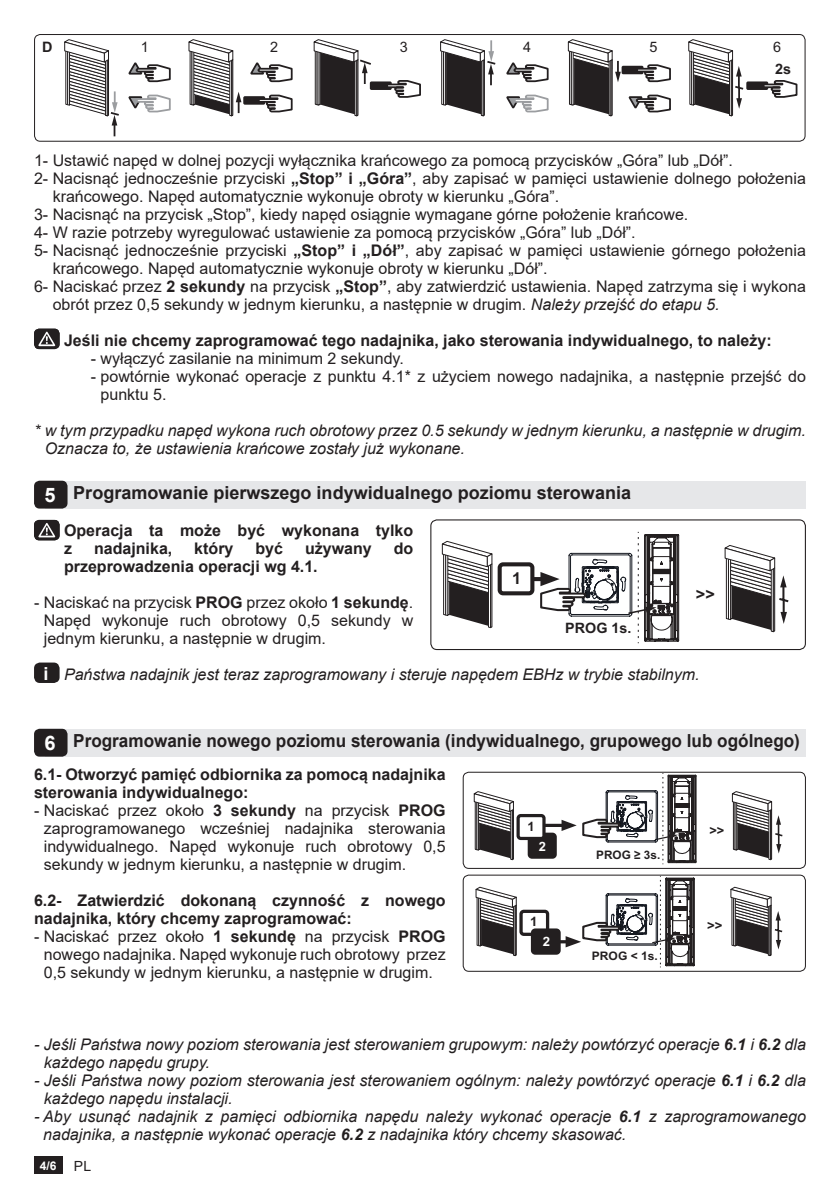
<style>
.page{position:relative;width:840px;height:1191px;background:#fff}
.page>*{position:absolute;margin:0;border:0;box-sizing:border-box;transform-origin:0 0}
.t1{font:700 18px "Arial";color:#231f20;scale:.95 1}
.t2{font:700 18px "Arial";color:#231f20}
.t3{font:700 16.2px "Arial";color:#231f20}
.t4{font:16px/18px "Arial";color:#231f20;text-align:justify}
.t5{font:italic 16px/18px "Arial";color:#231f20}
.t6{font:700 16px/18px "Arial";color:#231f20}
.t7{font:700 14.4px "Arial";color:#231f20}
.t8{font:14.4px "Arial";color:#231f20}
.t9{font:700 13px "Arial";color:#231f20}
.t10{font:700 13px "Arial";color:#fff}
.t11{font:700 12.8px "Arial";color:#231f20}
.t12{font:700 12.8px "Arial";color:#fff}
.t13{font:700 12px "Arial";color:#fff}
.t14{font:700 11.8px "Arial";color:#231f20}
.s1{font-weight:700}
.s2{font-style:italic}
.s3{font-size:20px;color:#fff}
.s4{font-weight:700;font-style:normal;font-size:18px;color:#fff}
.s5{font-weight:400;font-size:14px;color:#231f20}
</style>
<div class="page">
<div style="left:34px;top:1157px;width:28px;height:17px;background:#231f20"></div>
<svg style="left:688px;top:39px;width:56px;height:78px"></svg>
<svg style="left:64px;top:39px;width:55px;height:97px"></svg>
<div style="left:746px;top:82px;width:20px;height:7px;background:#231f20"></div>
<div style="left:745px;top:81px;width:22px;height:9px;border:2px solid #231f20"></div>
<svg style="left:761px;top:80px;width:36px;height:18px"></svg>
<svg style="left:128px;top:62px;width:43px;height:21px"></svg>
<svg style="left:128px;top:94px;width:43px;height:19px"></svg>
<svg style="left:188px;top:39px;width:483px;height:78px"></svg>
<div style="left:34px;top:34px;width:771px;height:108px;border:1px solid #231f20;border-radius:6px"></div>
<svg style="left:34px;top:329px;width:26px;height:20px"></svg>
<div style="left:45px;top:481px;width:760px;height:27px;background:#e6e7e9"></div>
<div style="left:34px;top:481px;width:33px;height:27px;background:#231f20;border-radius:6px"></div>
<svg style="left:34px;top:520px;width:26px;height:20px"></svg>
<div style="left:34px;top:662px;width:26px;height:21px;background:#231f20;border-radius:6px"></div>
<div style="left:45px;top:729px;width:760px;height:27px;background:#e6e7e9"></div>
<div style="left:34px;top:729px;width:33px;height:27px;background:#231f20;border-radius:6px"></div>
<hr style="left:523px;top:577px;width:25px;height:4px;background:#231f20">
<svg style="left:441px;top:541px;width:52px;height:87px"></svg>
<svg style="left:724px;top:545px;width:64px;height:87px"></svg>
<div style="left:499px;top:564px;width:33px;height:29px;background:#fff;border-radius:3px"></div>
<div style="left:497px;top:562px;width:37px;height:33px;border:4px solid #231f20;border-radius:3px"></div>
<svg style="left:539px;top:532px;width:139px;height:111px"></svg>
<div style="left:430px;top:519px;width:375px;height:131px;border:1px solid #231f20;border-radius:6px"></div>
<div style="left:519px;top:909px;width:30px;height:27px;border:3px solid #231f20;border-radius:3px"></div>
<svg style="left:475px;top:886px;width:42px;height:69px"></svg>
<svg style="left:730px;top:886px;width:53px;height:69px"></svg>
<hr style="left:551px;top:940px;width:21px;height:3px;background:#231f20">
<div style="left:532px;top:930px;width:26px;height:23px;background:#231f20;border-radius:3px"></div>
<div style="left:530px;top:928px;width:30px;height:26px;border:3px solid #231f20;border-radius:3px"></div>
<div style="left:462px;top:874px;width:343px;height:97px;border:1px solid #231f20;border-radius:6px"></div>
<div style="left:529px;top:834px;width:26px;height:23px;background:#231f20;border-radius:3px"></div>
<div style="left:527px;top:832px;width:29px;height:26px;border:3px solid #231f20;border-radius:3px"></div>
<svg style="left:545px;top:823px;width:16px;height:4px"></svg>
<div style="left:518px;top:815px;width:25px;height:23px;background:#fff;border-radius:3px"></div>
<div style="left:516px;top:814px;width:29px;height:26px;border:3px solid #231f20;border-radius:3px"></div>
<div style="left:510px;top:809px;width:2px;height:51px;border:1px solid #231f20"></div>
<div style="left:512px;top:809px;width:1px;height:51px;border:1px solid #231f20"></div>
<svg style="left:473px;top:791px;width:41px;height:68px"></svg>
<div style="left:769px;top:809px;width:2px;height:51px;border:1px solid #231f20"></div>
<svg style="left:731px;top:791px;width:52px;height:68px"></svg>
<svg style="left:561px;top:773px;width:134px;height:91px"></svg>
<div style="left:462px;top:771px;width:343px;height:98px;border:1px solid #231f20;border-radius:6px"></div>
<svg style="left:565px;top:876px;width:129px;height:91px"></svg>
<p class="t7" style="left:42px;top:37px;width:12px">D</p>
<p class="t8" style="left:141px;top:37px;width:10px">1</p>
<p class="t8" style="left:270px;top:37px;width:10px">2</p>
<p class="t8" style="left:399px;top:37px;width:10px">3</p>
<p class="t8" style="left:523px;top:37px;width:10px">4</p>
<p class="t8" style="left:649px;top:37px;width:10px">5</p>
<p class="t8" style="left:772px;top:37px;width:10px">6</p>
<p class="t7" style="left:774px;top:59px;width:18px">2s</p>
<p class="t4" style="left:34px;top:151px;width:699px">1- Ustawić napęd w dolnej pozycji wyłącznika krańcowego za pomocą przycisków „Góra” lub „Dół”.</p>
<p class="t4" style="left:34px;top:169px;width:773px">2- Nacisnąć jednocześnie przyciski <span class="s1">„Stop” i „Góra”</span>, aby zapisać w pamięci ustawienie dolnego położenia</p>
<p class="t4" style="left:53px;top:187px;width:507px">krańcowego. Napęd automatycznie wykonuje obroty w kierunku „Góra”.</p>
<p class="t4" style="left:34px;top:205px;width:655px">3- Nacisnąć na przycisk „Stop”, kiedy napęd osiągnie wymagane górne położenie krańcowe.</p>
<p class="t4" style="left:34px;top:223px;width:603px">4- W razie potrzeby wyregulować ustawienie za pomocą przycisków „Góra” lub „Dół”.</p>
<p class="t4" style="left:34px;top:241px;width:772px">5- Nacisnąć jednocześnie przyciski <span class="s1">„Stop” i „Dół”</span>, aby zapisać w pamięci ustawienie górnego położenia</p>
<p class="t4" style="left:53px;top:259px;width:496px">krańcowego. Napęd automatycznie wykonuje obroty w kierunku „Dół”.</p>
<p class="t4" style="left:34px;top:277px;width:773px">6- Naciskać przez <span class="s1">2 sekundy</span> na przycisk <span class="s1">„Stop”</span>, aby zatwierdzić ustawienia. Napęd zatrzyma się i wykona</p>
<p class="t4" style="left:53px;top:295px;width:668px">obrót przez 0,5 sekundy w jednym kierunku, a następnie w drugim. <span class="s2">Należy przejść do etapu 5.</span></p>
<p class="t6" style="left:64px;top:332px;width:708px">Jeśli nie chcemy zaprogramować tego nadajnika, jako sterowania indywidualnego, to należy:</p>
<p class="t4" style="left:91px;top:349px;width:314px">- wyłączyć zasilanie na minimum 2 sekundy.</p>
<p class="t4" style="left:100px;top:367px;width:706px;text-indent:-10px">- powtórnie wykonać operacje z punktu 4.1* z użyciem nowego nadajnika, a następnie przejść do punktu 5.</p>
<p class="t5" style="left:45px;top:422px;width:762px;text-indent:-11px">* w tym przypadku napęd wykona ruch obrotowy przez 0.5 sekundy w jednym kierunku, a następnie w drugim.<br>Oznacza to, że ustawienia krańcowe zostały już wykonane.</p>
<p class="t2" style="left:44px;top:480px;width:587px"><span class="s3">5</span> Programowanie pierwszego indywidualnego poziomu sterowania</p>
<p class="t6" style="left:64px;top:521px;width:350px">Operacja ta może być wykonana tylko z</p>
<p class="t6" style="left:94px;top:539px;width:80px">nadajnika,</p>
<p class="t6" style="left:194px;top:539px;width:41px">który</p>
<p class="t6" style="left:255px;top:539px;width:29px">być</p>
<p class="t6" style="left:305px;top:539px;width:68px">używany</p>
<p class="t6" style="left:393px;top:539px;width:21px">do</p>
<p class="t6" style="left:64px;top:557px;width:255px">przeprowadzenia operacji wg 4.1.</p>
<p class="t4" style="left:44px;top:593px;width:371px;text-indent:-10px">- Naciskać na przycisk <span class="s1">PROG</span> przez około <span class="s1">1 sekundę</span>.<br>Napęd wykonuje ruch obrotowy 0,5 sekundy w jednym kierunku, a następnie w drugim.</p>
<p class="t5" style="left:44px;top:666px;width:657px"><span class="s4">i</span> Państwa nadajnik jest teraz zaprogramowany i steruje napędem EBHz w trybie stabilnym.</p>
<p class="t3" style="left:512px;top:566px;width:11px">1</p>
<p class="t3" style="left:695px;top:582px;width:21px">&gt;&gt;</p>
<p class="t7" style="left:565px;top:618px;width:67px">PROG 1s.</p>
<p class="t1" style="left:44px;top:728px;width:796px"><span class="s3">6</span> Programowanie nowego poziomu sterowania (indywidualnego, grupowego lub ogólnego)</p>
<p class="t6" style="left:34px;top:765px;width:413px">6.1- Otworzyć pamięć odbiornika za pomocą nadajnika sterowania indywidualnego:</p>
<p class="t4" style="left:44px;top:801px;width:403px;text-indent:-10px">- Naciskać przez około <span class="s1">3 sekundy</span> na przycisk <span class="s1">PROG </span>zaprogramowanego wcześniej nadajnika sterowania indywidualnego. Napęd wykonuje ruch obrotowy 0,5 sekundy w jednym kierunku, a następnie w drugim.</p>
<p class="t6" style="left:34px;top:891px;width:413px">6.2- Zatwierdzić dokonaną czynność z nowego nadajnika, który chcemy zaprogramować:</p>
<p class="t4" style="left:44px;top:927px;width:403px;text-indent:-10px">- Naciskać przez około <span class="s1">1 sekundę</span> na przycisk <span class="s1">PROG </span>nowego nadajnika. Napęd wykonuje ruch obrotowy przez 0,5 sekundy w jednym kierunku, a następnie w drugim.</p>
<p class="t11" style="left:527px;top:817px;width:9px">1</p>
<p class="t11" style="left:709px;top:821px;width:17px">&gt;&gt;</p>
<p class="t12" style="left:538px;top:837px;width:9px">2</p>
<p class="t14" style="left:596px;top:846px;width:65px">PROG ≥ 3s.</p>
<p class="t9" style="left:529px;top:912px;width:9px">1</p>
<p class="t9" style="left:706px;top:916px;width:17px">&gt;&gt;</p>
<p class="t10" style="left:542px;top:932px;width:9px">2</p>
<p class="t14" style="left:591px;top:947px;width:67px">PROG &lt; 1s.</p>
<p class="t5" style="left:44px;top:1035px;width:763px;text-indent:-10px">- Jeśli Państwa nowy poziom sterowania jest sterowaniem grupowym: należy powtórzyć operacje <span class="s1">6.1</span> i <span class="s1">6.2</span> dla każdego napędu grupy.</p>
<p class="t5" style="left:44px;top:1071px;width:763px;text-indent:-10px">- Jeśli Państwa nowy poziom sterowania jest sterowaniem ogólnym: należy powtórzyć operacje <span class="s1">6.1</span> i <span class="s1">6.2</span> dla każdego napędu instalacji.</p>
<p class="t5" style="left:43px;top:1107px;width:763px;text-indent:-9px">- Aby usunąć nadajnik z pamięci odbiornika napędu należy wykonać operacje <span class="s1">6.1</span> z zaprogramowanego nadajnika, a następnie wykonać operacje <span class="s1">6.2</span> z nadajnika który chcemy skasować.</p>
<p class="t13" style="left:40px;top:1157px;width:53px">4/6 <span class="s5">PL</span></p>
</div>
